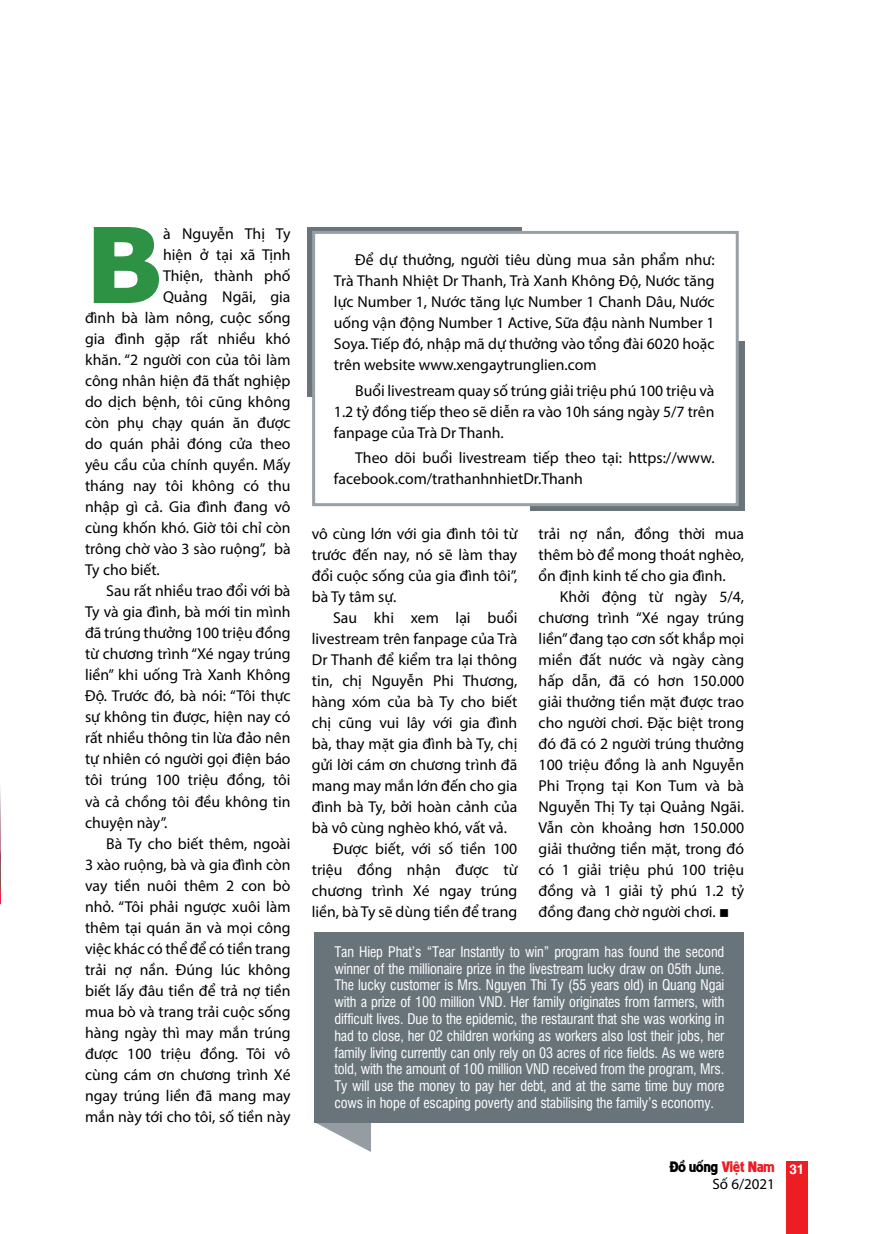
<style>
.page{position:relative;width:893px;height:1234px;background:#fff}
.page>*{position:absolute;margin:0;border:0;box-sizing:border-box;transform-origin:0 0}
.t1{font:700 102.45px "Verdana";color:#2e9245}
.t2{font:15.75px/21px "Myriad Pro";color:#000;text-align:justify}
.t3{font:15px "Myriad Pro";color:#000}
.t4{font:14.25px/16.8px "UTM Swiss Condensed";letter-spacing:-.01em;color:#fff;text-align:justify}
.t5{font:13.5px "UTM American Sans";color:#ed1d24}
.s1{color:#000}
.s2{font-family:"UTM Helve";font-weight:700;color:#fff}
</style>
<div class="page">
<div style="left:786px;top:1161px;width:21px;height:72px;background:#ed1d24"></div>
<svg style="left:93px;top:227px;width:66px;height:76px"></svg>
<div style="left:530px;top:341px;width:214px;height:169px;background:#68737a"></div>
<div style="left:307px;top:227px;width:214px;height:170px;background:#68737a"></div>
<div style="left:312px;top:231px;width:427px;height:275px;background:#fff;border:3px solid #989fa5"></div>
<img style="left:0;top:785px;width:1px;height:114px">
<svg style="left:315px;top:1121px;width:56px;height:30px"></svg>
<div style="left:315px;top:931px;width:429px;height:190px;background:#68737a"></div>
<h1 class="t1" style="left:85px;top:198px;width:80px">B</h1>
<p class="t2" style="left:163px;top:223px;width:129px">à Nguyễn Thị Ty</p>
<p class="t2" style="left:163px;top:244px;width:129px">hiện ở tại xã Tịnh</p>
<p class="t2" style="left:163px;top:265px;width:129px">Thiện, thành phố</p>
<p class="t2" style="left:163px;top:286px;width:129px">Quảng Ngãi, gia</p>
<p class="t2" style="left:85px;top:307px;width:207px">đình bà làm nông, cuộc sống</p>
<p class="t2" style="left:85px;top:328px;width:207px">gia đình gặp rất nhiều khó</p>
<p class="t2" style="left:85px;top:349px;width:207px">khăn. “2 người con của tôi làm</p>
<p class="t2" style="left:85px;top:370px;width:207px">công nhân hiện đã thất nghiệp</p>
<p class="t2" style="left:85px;top:391px;width:207px">do dịch bệnh, tôi cũng không</p>
<p class="t2" style="left:85px;top:412px;width:207px">còn phụ chạy quán ăn được</p>
<p class="t2" style="left:85px;top:433px;width:207px">do quán phải đóng cửa theo</p>
<p class="t2" style="left:85px;top:454px;width:207px">yêu cầu của chính quyền. Mấy</p>
<p class="t2" style="left:85px;top:475px;width:207px">tháng nay tôi không có thu</p>
<p class="t2" style="left:85px;top:496px;width:207px">nhập gì cả. Gia đình đang vô</p>
<p class="t2" style="left:85px;top:517px;width:207px">cùng khốn khó. Giờ tôi chỉ còn</p>
<p class="t2" style="left:85px;top:538px;width:207px">trông chờ vào 3 sào ruộng”, bà</p>
<p class="t2" style="left:85px;top:559px;width:76px">Ty cho biết.</p>
<p class="t2" style="left:106px;top:580px;width:186px">Sau rất nhiều trao đổi với bà</p>
<p class="t2" style="left:85px;top:601px;width:207px">Ty và gia đình, bà mới tin mình</p>
<p class="t2" style="left:85px;top:622px;width:207px">đã trúng thưởng 100 triệu đồng</p>
<p class="t2" style="left:85px;top:643px;width:207px">từ chương trình “Xé ngay trúng</p>
<p class="t2" style="left:85px;top:664px;width:207px">liền” khi uống Trà Xanh Không</p>
<p class="t2" style="left:85px;top:685px;width:207px">Độ. Trước đó, bà nói: “Tôi thực</p>
<p class="t2" style="left:85px;top:706px;width:207px">sự không tin được, hiện nay có</p>
<p class="t2" style="left:85px;top:727px;width:207px">rất nhiều thông tin lừa đảo nên</p>
<p class="t2" style="left:85px;top:748px;width:207px">tự nhiên có người gọi điện báo</p>
<p class="t2" style="left:85px;top:769px;width:207px">tôi trúng 100 triệu đồng, tôi</p>
<p class="t2" style="left:85px;top:790px;width:207px">và cả chồng tôi đều không tin</p>
<p class="t2" style="left:85px;top:811px;width:84px">chuyện này”.</p>
<p class="t2" style="left:106px;top:832px;width:186px">Bà Ty cho biết thêm, ngoài</p>
<p class="t2" style="left:85px;top:853px;width:207px">3 xào ruộng, bà và gia đình còn</p>
<p class="t2" style="left:85px;top:874px;width:207px">vay tiền nuôi thêm 2 con bò</p>
<p class="t2" style="left:85px;top:895px;width:207px">nhỏ. “Tôi phải ngược xuôi làm</p>
<p class="t2" style="left:85px;top:916px;width:207px">thêm tại quán ăn và mọi công</p>
<p class="t2" style="left:85px;top:937px;width:207px">việc khác có thể để có tiền trang</p>
<p class="t2" style="left:85px;top:958px;width:207px">trải nợ nần. Đúng lúc không</p>
<p class="t2" style="left:85px;top:979px;width:207px">biết lấy đâu tiền để trả nợ tiền</p>
<p class="t2" style="left:85px;top:1000px;width:207px">mua bò và trang trải cuộc sống</p>
<p class="t2" style="left:85px;top:1021px;width:207px">hàng ngày thì may mắn trúng</p>
<p class="t2" style="left:85px;top:1042px;width:207px">được 100 triệu đồng. Tôi vô</p>
<p class="t2" style="left:85px;top:1063px;width:207px">cùng cám ơn chương trình Xé</p>
<p class="t2" style="left:85px;top:1084px;width:207px">ngay trúng liền đã mang may</p>
<p class="t2" style="left:85px;top:1105px;width:207px">mắn này tới cho tôi, số tiền này</p>
<p class="t2" style="left:334px;top:249px;width:382px;text-indent:21px">Để dự thưởng, người tiêu dùng mua sản phẩm như:<br>Trà Thanh Nhiệt Dr Thanh, Trà Xanh Không Độ, Nước tăng lực Number 1, Nước tăng lực Number 1 Chanh Dâu, Nước uống vận động Number 1 Active, Sữa đậu nành Number 1<br>Soya. Tiếp đó, nhập mã dự thưởng vào tổng đài 6020 hoặc trên website www.xengaytrunglien.com</p>
<p class="t2" style="left:334px;top:379px;width:382px;text-indent:21px">Buổi livestream quay số trúng giải triệu phú 100 triệu và 1.2 tỷ đồng tiếp theo sẽ diễn ra vào 10h sáng ngày 5/7 trên fanpage của Trà Dr Thanh.</p>
<p class="t2" style="left:334px;top:446px;width:382px;text-indent:21px">Theo dõi buổi livestream tiếp theo tại: https://www. facebook.com/trathanhnhietDr.Thanh</p>
<p class="t2" style="left:539px;top:523px;width:207px">trải nợ nần, đồng thời mua thêm bò để mong thoát nghèo, ổn định kinh tế cho gia đình.</p>
<p class="t2" style="left:539px;top:586px;width:207px;text-indent:21px">Khởi động từ ngày 5/4, chương trình “Xé ngay trúng liền” đang tạo cơn sốt khắp mọi miền đất nước và ngày càng hấp dẫn, đã có hơn 150.000 giải thưởng tiền mặt được trao cho người chơi. Đặc biệt trong đó đã có 2 người trúng thưởng 100 triệu đồng là anh Nguyễn Phi Trọng tại Kon Tum và bà Nguyễn Thị Ty tại Quảng Ngãi.<br>Vẫn còn khoảng hơn 150.000 giải thưởng tiền mặt, trong đó có 1 giải triệu phú 100 triệu đồng và 1 giải tỷ phú 1.2 tỷ đồng đang chờ người chơi. ■</p>
<p class="t4" style="left:334px;top:941px;width:391px">Tan Hiep Phat’s “Tear Instantly to win” program has found the second winner of the millionaire prize in the livestream lucky draw on 05th June.<br>The lucky customer is Mrs. Nguyen Thi Ty (55 years old) in Quang Ngai with a prize of 100 million VND. Her family originates from farmers, with difficult lives. Due to the epidemic, the restaurant that she was working in had to close, her 02 children working as workers also lost their jobs, her family living currently can only rely on 03 acres of rice fields. As we were told, with the amount of 100 million VND received from the program, Mrs.<br>Ty will use the money to pay her debt, and at the same time buy more cows in hope of escaping poverty and stabilising the family’s economy.</p>
<p class="t2" style="left:312px;top:523px;width:207px">vô cùng lớn với gia đình tôi từ trước đến nay, nó sẽ làm thay đổi cuộc sống của gia đình tôi”, bà Ty tâm sự.</p>
<p class="t2" style="left:333px;top:607px;width:186px">Sau khi xem lại buổi</p>
<p class="t2" style="left:312px;top:628px;width:207px">livestream trên fanpage của Trà</p>
<p class="t2" style="left:312px;top:649px;width:207px">Dr Thanh để kiểm tra lại thông</p>
<p class="t2" style="left:312px;top:670px;width:207px">tin, chị Nguyễn Phi Thương,</p>
<p class="t2" style="left:312px;top:691px;width:207px">hàng xóm của bà Ty cho biết</p>
<p class="t2" style="left:312px;top:712px;width:207px">chị cũng vui lây với gia đình</p>
<p class="t2" style="left:312px;top:733px;width:207px">bà, thay mặt gia đình bà Ty, chị</p>
<p class="t2" style="left:312px;top:754px;width:207px">gửi lời cám ơn chương trình đã</p>
<p class="t2" style="left:312px;top:775px;width:207px">mang may mắn lớn đến cho gia</p>
<p class="t2" style="left:312px;top:796px;width:207px">đình bà Ty, bởi hoàn cảnh của</p>
<p class="t2" style="left:312px;top:817px;width:197px">bà vô cùng nghèo khó, vất vả.</p>
<p class="t2" style="left:333px;top:838px;width:186px">Được biết, với số tiền 100</p>
<p class="t2" style="left:312px;top:859px;width:207px">triệu đồng nhận được từ</p>
<p class="t2" style="left:312px;top:880px;width:207px">chương trình Xé ngay trúng</p>
<p class="t2" style="left:312px;top:901px;width:207px">liền, bà Ty sẽ dùng tiền để trang</p>
<p class="t5" style="left:669px;top:1155px;width:137px"><span class="s1">Đồ uống</span> Việt Nam <span class="s2">31</span></p>
<p class="t3" style="left:712px;top:1174px;width:64px">Số 6/2021</p>
</div>
